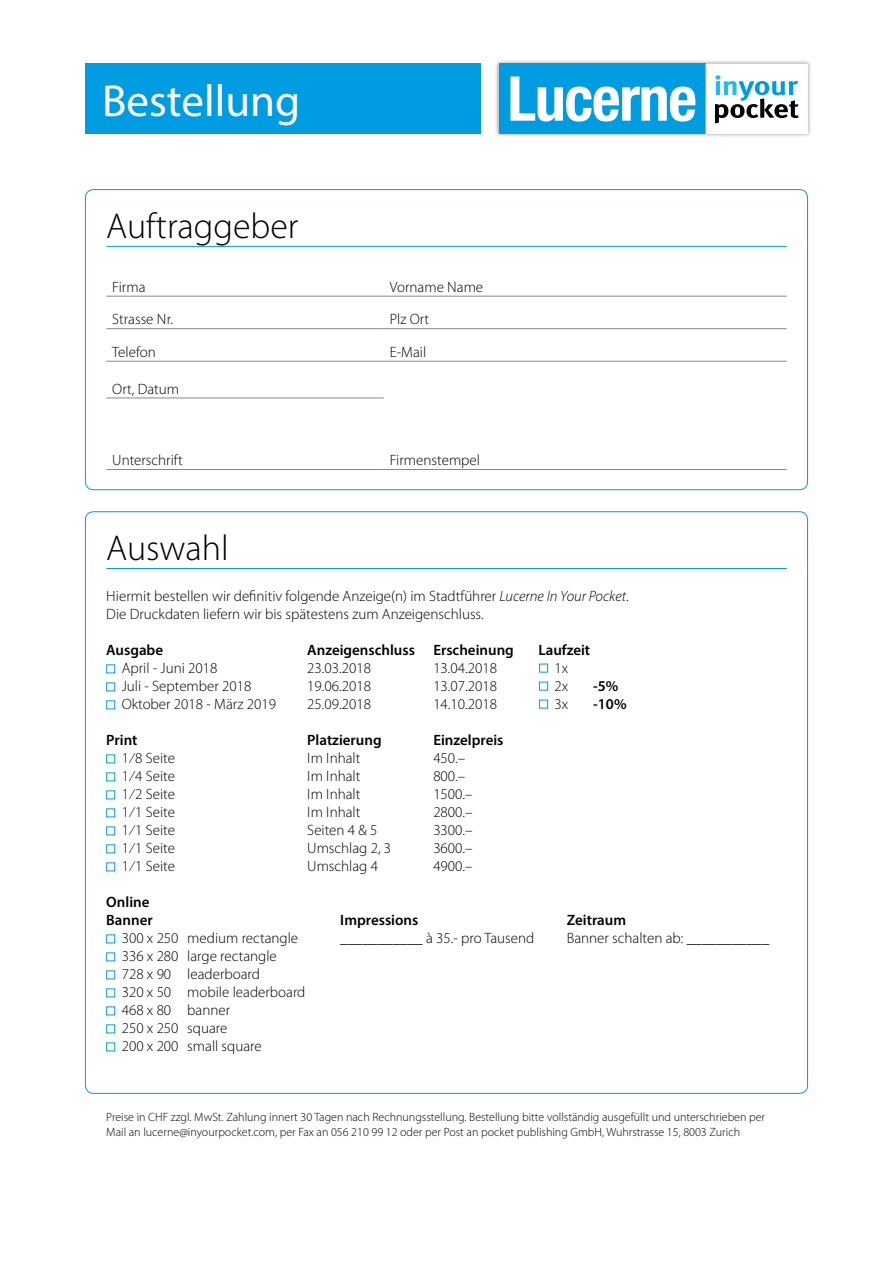
<style>
.page{position:relative;width:893px;height:1263px;background:#fff}
.page>*{position:absolute;margin:0;border:0;box-sizing:border-box;transform-origin:0 0}
.t1{font:700 condensed 61.8px "Helvetica Neue LT Com";letter-spacing:-.02em;color:#fff}
.t2{font:45px "Myriad Pro";color:#fff}
.t3{font:300 36px "Myriad Pro";color:#000}
.t4{font:300 15px/18px "Myriad Pro";color:#000}
.t5{font:600 15px/18px "Myriad Pro";color:#000}
.t6{font:300 12px/14.4px "Myriad Pro";color:#000}
.s1{font-style:italic}
</style>
<div class="page">
<div style="left:85px;top:64px;width:395px;height:70px;background:#009ce1"></div>
<hr style="left:106px;top:246px;width:681px;height:1px;background:#009ce1">
<hr style="left:106px;top:568px;width:681px;height:1px;background:#009ce1">
<div style="left:106px;top:664px;width:9px;height:9px;background:#fff;border:1px solid #009ce1"></div>
<div style="left:106px;top:682px;width:9px;height:9px;background:#fff;border:1px solid #009ce1"></div>
<div style="left:106px;top:700px;width:9px;height:9px;background:#fff;border:1px solid #009ce1"></div>
<div style="left:106px;top:754px;width:9px;height:9px;background:#fff;border:1px solid #009ce1"></div>
<div style="left:106px;top:772px;width:9px;height:9px;background:#fff;border:1px solid #009ce1"></div>
<div style="left:106px;top:790px;width:9px;height:9px;background:#fff;border:1px solid #009ce1"></div>
<div style="left:106px;top:808px;width:9px;height:9px;background:#fff;border:1px solid #009ce1"></div>
<div style="left:106px;top:826px;width:9px;height:9px;background:#fff;border:1px solid #009ce1"></div>
<div style="left:106px;top:844px;width:9px;height:9px;background:#fff;border:1px solid #009ce1"></div>
<div style="left:106px;top:862px;width:9px;height:9px;background:#fff;border:1px solid #009ce1"></div>
<div style="left:106px;top:934px;width:9px;height:9px;background:#fff;border:1px solid #009ce1"></div>
<div style="left:106px;top:952px;width:9px;height:9px;background:#fff;border:1px solid #009ce1"></div>
<div style="left:106px;top:970px;width:9px;height:9px;background:#fff;border:1px solid #009ce1"></div>
<div style="left:106px;top:988px;width:9px;height:9px;background:#fff;border:1px solid #009ce1"></div>
<div style="left:106px;top:1006px;width:9px;height:9px;background:#fff;border:1px solid #009ce1"></div>
<div style="left:106px;top:1024px;width:9px;height:9px;background:#fff;border:1px solid #009ce1"></div>
<div style="left:106px;top:1042px;width:9px;height:9px;background:#fff;border:1px solid #009ce1"></div>
<hr style="left:106px;top:296px;width:278px;height:1px;background:#878787">
<hr style="left:384px;top:296px;width:403px;height:1px;background:#878787">
<hr style="left:106px;top:328px;width:278px;height:1px;background:#878787">
<hr style="left:384px;top:328px;width:403px;height:1px;background:#878787">
<hr style="left:106px;top:361px;width:278px;height:1px;background:#878787">
<hr style="left:384px;top:361px;width:403px;height:1px;background:#878787">
<hr style="left:106px;top:398px;width:278px;height:1px;background:#878787">
<hr style="left:106px;top:469px;width:278px;height:1px;background:#878787">
<hr style="left:384px;top:469px;width:403px;height:1px;background:#878787">
<div style="left:495px;top:60px;width:317px;height:78px;background:#000;opacity:.4"></div>
<div style="left:499px;top:64px;width:207px;height:70px;background:#009ce1"></div>
<svg style="left:706px;top:64px;width:102px;height:70px"></svg>
<div style="left:539px;top:664px;width:9px;height:8px;background:#fff;border:1px solid #009ce1"></div>
<div style="left:539px;top:682px;width:9px;height:8px;background:#fff;border:1px solid #009ce1"></div>
<div style="left:539px;top:700px;width:9px;height:8px;background:#fff;border:1px solid #009ce1"></div>
<h2 class="t2" style="left:102px;top:73px;width:200px">Bestellung</h2>
<h1 class="t1" style="left:507px;top:62px;width:191px">Lucerne</h1>
<h3 class="t3" style="left:106px;top:206px;width:194px">Auftraggeber</h3>
<p class="t4" style="left:112px;top:278px;width:35px">Firma</p>
<p class="t4" style="left:390px;top:278px;width:95px">Vorname Name</p>
<p class="t4" style="left:112px;top:311px;width:62px">Strasse Nr.</p>
<p class="t4" style="left:390px;top:311px;width:41px">Plz Ort</p>
<p class="t4" style="left:112px;top:343px;width:45px">Telefon</p>
<p class="t4" style="left:390px;top:343px;width:38px">E-Mail</p>
<p class="t4" style="left:112px;top:380px;width:68px">Ort, Datum</p>
<p class="t4" style="left:112px;top:451px;width:72px">Unterschrift</p>
<p class="t4" style="left:390px;top:451px;width:92px">Firmenstempel</p>
<h3 class="t3" style="left:106px;top:528px;width:124px">Auswahl</h3>
<p class="t4" style="left:106px;top:587px;width:524px">Hiermit bestellen wir definitiv folgende Anzeige(n) im Stadtführer <span class="s1">Lucerne In Your Pocket</span>.<br>Die Druckdaten liefern wir bis spätestens zum Anzeigenschluss.</p>
<p class="t5" style="left:106px;top:641px;width:58px">Ausgabe</p>
<p class="t5" style="left:307px;top:641px;width:208px">Anzeigenschluss Erscheinung</p>
<p class="t5" style="left:538px;top:641px;width:53px">Laufzeit</p>
<p class="t4" style="left:122px;top:659px;width:97px">April - Juni 2018</p>
<p class="t4" style="left:307px;top:659px;width:65px">23.03.2018</p>
<p class="t4" style="left:433px;top:659px;width:65px">13.04.2018</p>
<p class="t4" style="left:122px;top:677px;width:131px">Juli - September 2018</p>
<p class="t4" style="left:307px;top:677px;width:65px">19.06.2018</p>
<p class="t4" style="left:433px;top:677px;width:65px">13.07.2018</p>
<p class="t4" style="left:122px;top:695px;width:156px">Oktober 2018 - März 2019</p>
<p class="t4" style="left:307px;top:695px;width:65px">25.09.2018</p>
<p class="t4" style="left:433px;top:695px;width:65px">14.10.2018</p>
<p class="t5" style="left:106px;top:731px;width:33px">Print</p>
<p class="t5" style="left:307px;top:731px;width:76px">Platzierung</p>
<p class="t5" style="left:433px;top:731px;width:72px">Einzelpreis</p>
<p class="t4" style="left:122px;top:749px;width:55px">1⁄8 Seite</p>
<p class="t4" style="left:307px;top:749px;width:55px">Im Inhalt</p>
<p class="t4" style="left:433px;top:749px;width:34px">450.–</p>
<p class="t4" style="left:122px;top:767px;width:55px">1⁄4 Seite</p>
<p class="t4" style="left:307px;top:767px;width:55px">Im Inhalt</p>
<p class="t4" style="left:433px;top:767px;width:34px">800.–</p>
<p class="t4" style="left:122px;top:785px;width:55px">1⁄2 Seite</p>
<p class="t4" style="left:307px;top:785px;width:55px">Im Inhalt</p>
<p class="t4" style="left:433px;top:785px;width:41px">1500.–</p>
<p class="t4" style="left:122px;top:803px;width:55px">1⁄1 Seite</p>
<p class="t4" style="left:307px;top:803px;width:55px">Im Inhalt</p>
<p class="t4" style="left:433px;top:803px;width:41px">2800.–</p>
<p class="t4" style="left:122px;top:821px;width:55px">1⁄1 Seite</p>
<p class="t4" style="left:307px;top:821px;width:72px">Seiten 4 &amp; 5</p>
<p class="t4" style="left:433px;top:821px;width:41px">3300.–</p>
<p class="t4" style="left:122px;top:839px;width:55px">1⁄1 Seite</p>
<p class="t4" style="left:307px;top:839px;width:85px">Umschlag 2, 3</p>
<p class="t4" style="left:433px;top:839px;width:41px">3600.–</p>
<p class="t4" style="left:122px;top:857px;width:55px">1⁄1 Seite</p>
<p class="t4" style="left:307px;top:857px;width:72px">Umschlag 4</p>
<p class="t4" style="left:433px;top:857px;width:41px">4900.–</p>
<p class="t5" style="left:106px;top:893px;width:48px">Online<br>Banner</p>
<p class="t4" style="left:555px;top:659px;width:15px">1x<br>2x</p>
<p class="t5" style="left:593px;top:676px;width:27px">-5%</p>
<p class="t4" style="left:555px;top:695px;width:15px">3x</p>
<p class="t5" style="left:593px;top:694px;width:35px">-10%</p>
<p class="t5" style="left:340px;top:911px;width:80px">Impressions</p>
<p class="t5" style="left:567px;top:911px;width:61px">Zeitraum</p>
<p class="t4" style="left:122px;top:929px;width:178px">300 x 250 medium rectangle</p>
<p class="t4" style="left:340px;top:929px;width:195px">___________ à 35.- pro Tausend</p>
<p class="t4" style="left:567px;top:929px;width:204px">Banner schalten ab: ___________</p>
<p class="t4" style="left:122px;top:947px;width:185px">336 x 280 large rectangle<br>728 x 90 leaderboard<br>320 x 50 mobile leaderboard<br>468 x 80 banner<br>250 x 250 square<br>200 x 200 small square</p>
<p class="t6" style="left:106px;top:1110px;width:660px">Preise in CHF zzgl. MwSt. Zahlung innert 30 Tagen nach Rechnungsstellung. Bestellung bitte vollständig ausgefüllt und unterschrieben per<br>Mail an lucerne@inyourpocket.com, per Fax an 056 210 99 12 oder per Post an pocket publishing GmbH, Wuhrstrasse 15, 8003 Zurich</p>
</div>
